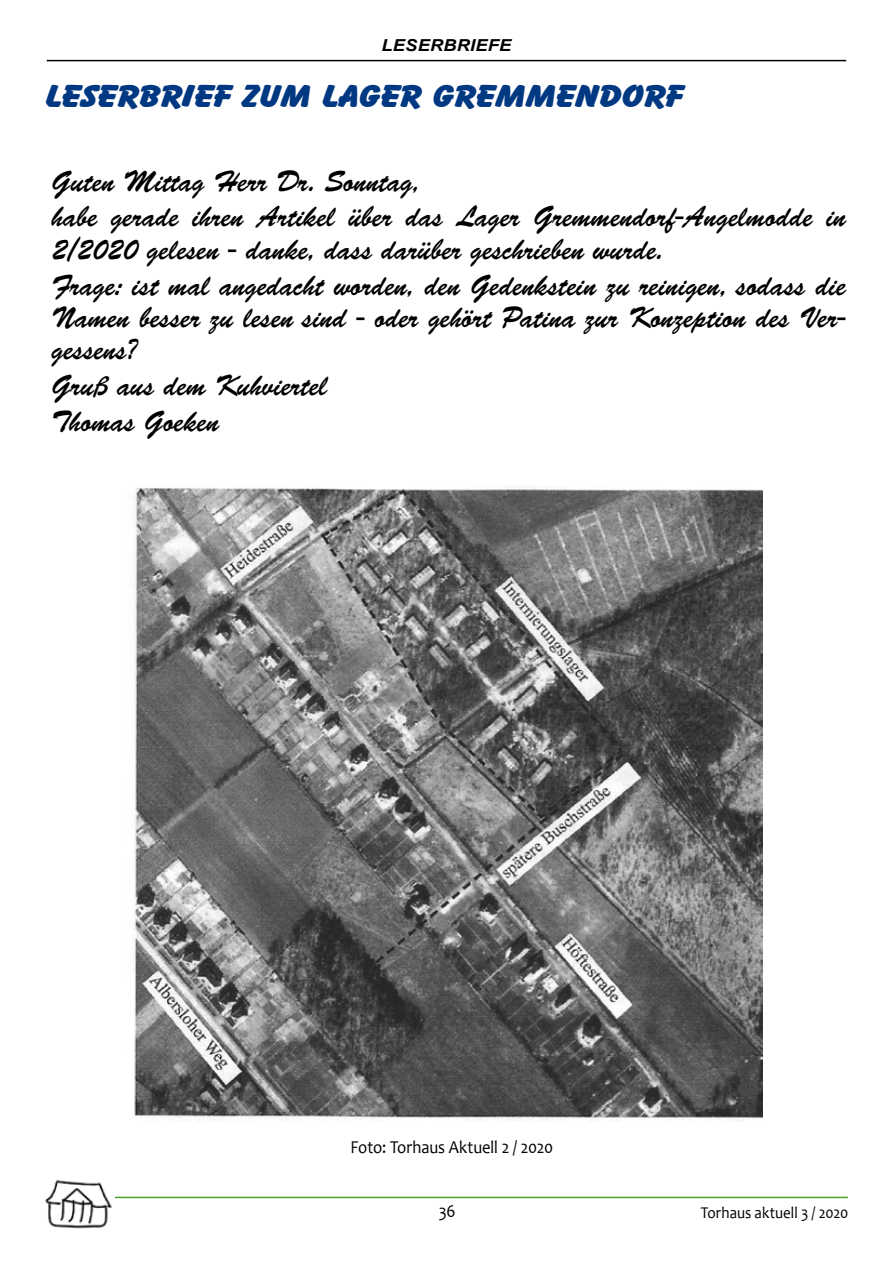
<style>
.page{position:relative;width:893px;height:1263px;background:#fff}
.page>*{position:absolute;margin:0;border:0;box-sizing:border-box;transform-origin:0 0}
.t1{font:33px "Cartoon Wide";letter-spacing:-.01em;color:#003882}
.t2{font:29.7px/35.7px "Brush Script Std";color:#000;scale:.91 1}
.t3{font:18.15px "Candara";letter-spacing:-.005em;color:#000;scale:.91 1}
.t4{font:16.5px "Candara";color:#000;scale:.91 1}
.t5{font:italic 700 16.5px "Arial";letter-spacing:.015em;color:#000;scale:1.1 1}
</style>
<div class="page">
<hr style="left:110px;top:1197px;width:738px;height:1px;background:#44a12b">
<img style="left:45px;top:1179px;width:70px;height:50px">
<hr style="left:47px;top:60px;width:799px;height:1px;background:#000">
<img style="left:134px;top:488px;width:628px;height:633px">
<p class="t5" style="left:382px;top:35px;width:119px">LESERBRIEFE</p>
<p class="t1" style="left:46px;top:78px;width:639px">LESERBRIEF ZUM LAGER GREMMENDORF</p>
<p class="t2" style="left:52px;top:164px;width:874px">Guten Mittag Herr Dr. Sonntag,<br>habe gerade ihren Artikel über das Lager Gremmendorf-Angelmodde in</p>
<p class="t2" style="left:52px;top:232px;width:874px">2/2020 gelesen - danke, dass darüber geschrieben wurde.<br>Frage: ist mal angedacht worden, den Gedenkstein zu reinigen, sodass die</p>
<p class="t2" style="left:52px;top:302px;width:874px;line-height:32.4px">Namen besser zu lesen sind - oder gehört Patina zur Konzeption des Ver&shy;gessens?</p>
<p class="t2" style="left:52px;top:368px;width:304px">Gruß aus dem Kuhviertel<br>Thomas Goeken</p>
<p class="t3" style="left:351px;top:1135px;width:224px">Foto: Torhaus Aktuell 2 / 2020</p>
<p class="t3" style="left:439px;top:1200px;width:20px">36</p>
<p class="t4" style="left:701px;top:1202px;width:164px">Torhaus aktuell 3 / 2020</p>
</div>
